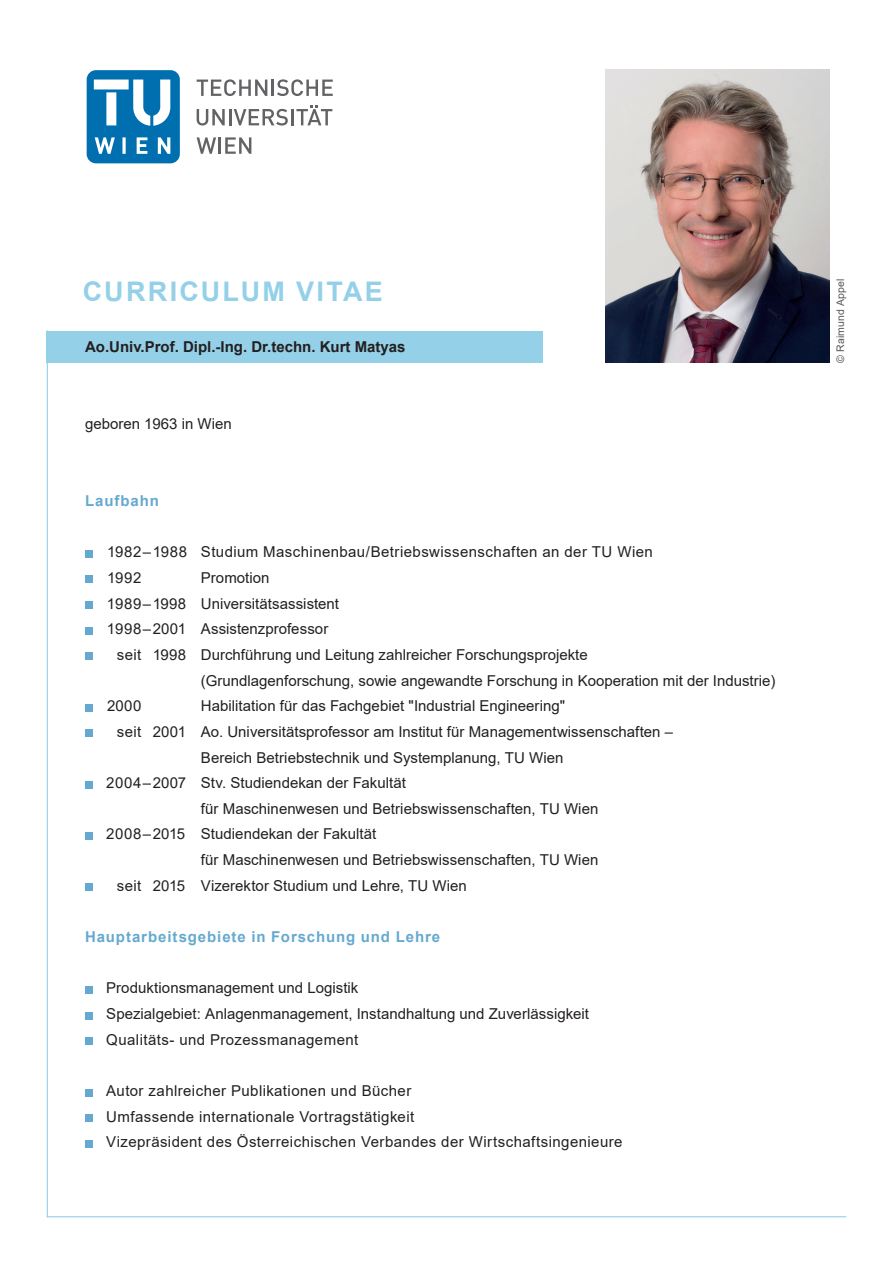
<style>
.page{position:relative;width:893px;height:1263px;background:#fff}
.page>*{position:absolute;margin:0;border:0;box-sizing:border-box;transform-origin:0 0}
.t1{font:700 27px "Arial";letter-spacing:.08em;color:#94d0e8}
.t2{font:15px/25.7px "Arial";letter-spacing:.005em;color:#231f20}
.t3{font:15px/25.7px "Arial";letter-spacing:.03em;color:#231f20}
.t4{font:700 15px "Arial";letter-spacing:.06em;color:#65a9d0}
.t5{font:700 15px "Arial";color:#231f20}
.t6{font:10.5px "Arial";letter-spacing:.015em;color:#57585a}
</style>
<div class="page">
<div style="left:47px;top:331px;width:496px;height:31px;background:#94d0e8"></div>
<hr style="left:291px;top:109px;width:3px;height:16px;background:#636366">
<svg style="left:197px;top:109px;width:91px;height:17px"></svg>
<svg style="left:296px;top:105px;width:36px;height:20px"></svg>
<svg style="left:197px;top:79px;width:136px;height:17px"></svg>
<svg style="left:197px;top:137px;width:19px;height:17px"></svg>
<svg style="left:225px;top:137px;width:26px;height:17px"></svg>
<hr style="left:218px;top:137px;width:3px;height:17px;background:#636366">
<svg style="left:87px;top:70px;width:93px;height:93px"></svg>
<img style="left:605px;top:70px;width:224px;height:293px">
<hr style="left:47px;top:330px;width:1px;height:887px;background:#94d0e8">
<hr style="left:47px;top:1216px;width:799px;height:1px;background:#94d0e8">
<div style="left:85px;top:550px;width:7px;height:7px;background:#65a9d0"></div>
<div style="left:85px;top:576px;width:7px;height:7px;background:#65a9d0"></div>
<div style="left:85px;top:602px;width:7px;height:7px;background:#65a9d0"></div>
<div style="left:85px;top:627px;width:7px;height:7px;background:#65a9d0"></div>
<div style="left:85px;top:653px;width:7px;height:7px;background:#65a9d0"></div>
<div style="left:85px;top:704px;width:7px;height:7px;background:#65a9d0"></div>
<div style="left:85px;top:730px;width:7px;height:7px;background:#65a9d0"></div>
<div style="left:85px;top:781px;width:7px;height:7px;background:#65a9d0"></div>
<div style="left:85px;top:832px;width:7px;height:7px;background:#65a9d0"></div>
<div style="left:85px;top:884px;width:7px;height:7px;background:#65a9d0"></div>
<div style="left:85px;top:986px;width:7px;height:7px;background:#65a9d0"></div>
<div style="left:85px;top:1012px;width:7px;height:7px;background:#65a9d0"></div>
<div style="left:85px;top:1038px;width:7px;height:7px;background:#65a9d0"></div>
<div style="left:85px;top:1089px;width:7px;height:7px;background:#65a9d0"></div>
<div style="left:85px;top:1115px;width:7px;height:7px;background:#65a9d0"></div>
<div style="left:85px;top:1140px;width:7px;height:7px;background:#65a9d0"></div>
<h1 class="t1" style="left:83px;top:272px;width:301px">CURRICULUM VITAE</h1>
<p class="t6" style="left:833px;top:363px;width:86px;rotate:-90deg">© Raimund Appel</p>
<p class="t5" style="left:85px;top:336px;width:322px">Ao.Univ.Prof. Dipl.-Ing. Dr.techn. Kurt Matyas</p>
<p class="t2" style="left:85px;top:411px;width:148px">geboren 1963 in Wien</p>
<p class="t4" style="left:85px;top:490px;width:75px">Laufbahn</p>
<p class="t3" style="left:107px;top:539px;width:547px">1982–1988 Studium Maschinenbau/Betriebswissenschaften an der TU Wien<br>1992</p>
<p class="t2" style="left:201px;top:565px;width:70px">Promotion</p>
<p class="t2" style="left:107px;top:590px;width:234px">1989–1998 Universitätsassistent</p>
<p class="t2" style="left:107px;top:616px;width:223px">1998–2001 Assistenzprofessor</p>
<p class="t2" style="left:117px;top:642px;width:472px">seit 1998 Durchführung und Leitung zahlreicher Forschungsprojekte</p>
<p class="t2" style="left:201px;top:667px;width:576px">(Grundlagenforschung, sowie angewandte Forschung in Kooperation mit der Industrie)</p>
<p class="t2" style="left:107px;top:693px;width:36px">2000</p>
<p class="t2" style="left:201px;top:693px;width:366px">Habilitation für das Fachgebiet "Industrial Engineering"</p>
<p class="t2" style="left:117px;top:719px;width:558px">seit 2001 Ao. Universitätsprofessor am Institut für Managementwissenschaften –</p>
<p class="t2" style="left:201px;top:744px;width:364px">Bereich Betriebstechnik und Systemplanung, TU Wien</p>
<p class="t2" style="left:106px;top:770px;width:301px">2004–2007 Stv. Studiendekan der Fakultät</p>
<p class="t2" style="left:201px;top:796px;width:399px">für Maschinenwesen und Betriebswissenschaften, TU Wien</p>
<p class="t2" style="left:106px;top:821px;width:271px">2008–2015 Studiendekan der Fakultät</p>
<p class="t2" style="left:201px;top:847px;width:399px">für Maschinenwesen und Betriebswissenschaften, TU Wien</p>
<p class="t2" style="left:117px;top:872px;width:352px">seit 2015 Vizerektor Studium und Lehre, TU Wien</p>
<p class="t4" style="left:85px;top:926px;width:357px">Hauptarbeitsgebiete in Forschung und Lehre</p>
<p class="t2" style="left:106px;top:975px;width:484px">Produktionsmanagement und Logistik<br>Spezialgebiet: Anlagenmanagement, Instandhaltung und Zuverlässigkeit<br>Qualitäts- und Prozessmanagement</p>
<p class="t3" style="left:106px;top:1078px;width:518px">Autor zahlreicher Publikationen und Bücher<br>Umfassende internationale Vortragstätigkeit<br>Vizepräsident des Österreichischen Verbandes der Wirtschaftsingenieure</p>
</div>
